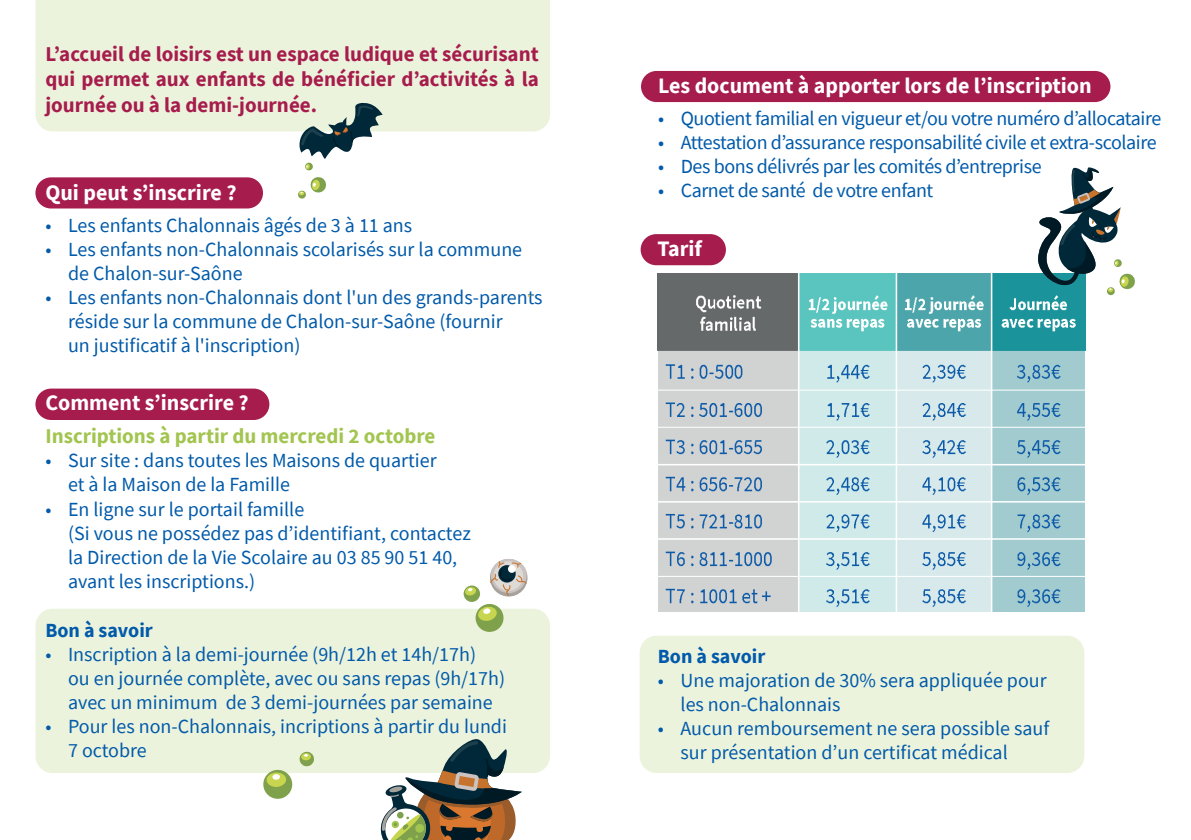
<style>
.page{position:relative;width:1191px;height:840px;background:#fff}
.page>*{position:absolute;margin:0;border:0;box-sizing:border-box;transform-origin:0 0}
.t1{font:700 22px "Source Sans Pro";color:#fff}
.t2{font:700 21px/25.2px "Source Sans Pro";color:#a61d4d;text-align:justify}
.t3{font:700 21px "Source Sans Pro";color:#a2c550}
.t4{font:20px/24px "Source Sans Pro";color:#015aaa}
.t5{font:20px "Source Sans Pro";letter-spacing:-.02em;color:#015aaa}
.t6{font:700 20px "Source Sans Pro";color:#015aaa}
</style>
<div class="page">
<div style="left:35px;top:608px;width:515px;height:164px;background:#ecf3dc;border-radius:17px"></div>
<div style="left:35px;top:0;width:515px;height:131px;background:#ecf3dc"></div>
<div style="left:641px;top:71px;width:469px;height:31px;background:#a61d4d;border-radius:16px"></div>
<div style="left:639px;top:635px;width:445px;height:137px;background:#ecf3dc;border-radius:17px"></div>
<div style="left:35px;top:177px;width:228px;height:31px;background:#a61d4d;border-radius:16px"></div>
<div style="left:35px;top:388px;width:234px;height:32px;background:#a61d4d;border-radius:16px"></div>
<div style="left:640px;top:234px;width:86px;height:31px;background:#a61d4d;border-radius:16px"></div>
<img style="left:658px;top:274px;width:427px;height:337px">
<svg style="left:475px;top:604px;width:29px;height:28px"></svg>
<svg style="left:463px;top:584px;width:17px;height:18px"></svg>
<svg style="left:465px;top:586px;width:11px;height:9px"></svg>
<svg style="left:262px;top:751px;width:53px;height:48px"></svg>
<svg style="left:378px;top:739px;width:144px;height:101px"></svg>
<svg style="left:490px;top:558px;width:37px;height:38px"></svg>
<svg style="left:490px;top:558px;width:36px;height:37px"></svg>
<svg style="left:297px;top:102px;width:86px;height:97px"></svg>
<svg style="left:1031px;top:167px;width:104px;height:128px"></svg>
<p class="t2" style="left:45px;top:41px;width:495px">L’accueil de loisirs est un espace ludique et sécurisant qui permet aux enfants de bénéficier d’activités à la journée ou à la demi-journée.</p>
<p class="t1" style="left:45px;top:177px;width:193px">Qui peut s’inscrire ?</p>
<p class="t4" style="left:45px;top:213px;width:368px">• Les enfants Chalonnais âgés de 3 à 11 ans</p>
<p class="t4" style="left:68px;top:237px;width:456px;text-indent:-23px">• Les enfants non-Chalonnais scolarisés sur la commune de Chalon-sur-Saône</p>
<p class="t4" style="left:68px;top:285px;width:476px;text-indent:-23px">• Les enfants non-Chalonnais dont l'un des grands-parents réside sur la commune de Chalon-sur-Saône (fournir<br>un justificatif à l'inscription)</p>
<p class="t1" style="left:45px;top:388px;width:205px">Comment s’inscrire ?</p>
<p class="t3" style="left:45px;top:422px;width:391px">Inscriptions à partir du mercredi 2 octobre</p>
<p class="t4" style="left:68px;top:448px;width:370px;text-indent:-23px">• Sur site : dans toutes les Maisons de quartier et à la Maison de la Famille</p>
<p class="t4" style="left:68px;top:496px;width:404px;text-indent:-23px">• En ligne sur le portail famille<br>(Si vous ne possédez pas d’identifiant, contactez la Direction de la Vie Scolaire au 03 85 90 51 40, avant les inscriptions.)</p>
<p class="t6" style="left:45px;top:616px;width:109px">Bon à savoir</p>
<p class="t4" style="left:68px;top:641px;width:438px;text-indent:-23px">• Inscription à la demi-journée (9h/12h et 14h/17h)<br>ou en journée complète, avec ou sans repas (9h/17h) avec un minimum de 3 demi-journées par semaine</p>
<p class="t4" style="left:68px;top:713px;width:440px;text-indent:-23px">• Pour les non-Chalonnais, incriptions à partir du lundi<br>7 octobre</p>
<p class="t1" style="left:658px;top:71px;width:435px">Les document à apporter lors de l’inscription</p>
<p class="t5" style="left:658px;top:106px;width:505px">• Quotient familial en vigueur et/ou votre numéro d’allocataire</p>
<p class="t5" style="left:658px;top:130px;width:500px">• Attestation d’assurance responsabilité civile et extra-scolaire</p>
<p class="t5" style="left:658px;top:154px;width:385px">• Des bons délivrés par les comités d’entreprise</p>
<p class="t5" style="left:658px;top:178px;width:277px">• Carnet de santé de votre enfant</p>
<p class="t1" style="left:657px;top:234px;width:46px">Tarif</p>
<p class="t6" style="left:658px;top:642px;width:109px">Bon à savoir</p>
<p class="t4" style="left:680px;top:668px;width:368px;text-indent:-23px">• Une majoration de 30% sera appliquée pour les non-Chalonnais</p>
<p class="t4" style="left:680px;top:716px;width:370px;text-indent:-23px">• Aucun remboursement ne sera possible sauf sur présentation d’un certificat médical</p>
</div>
